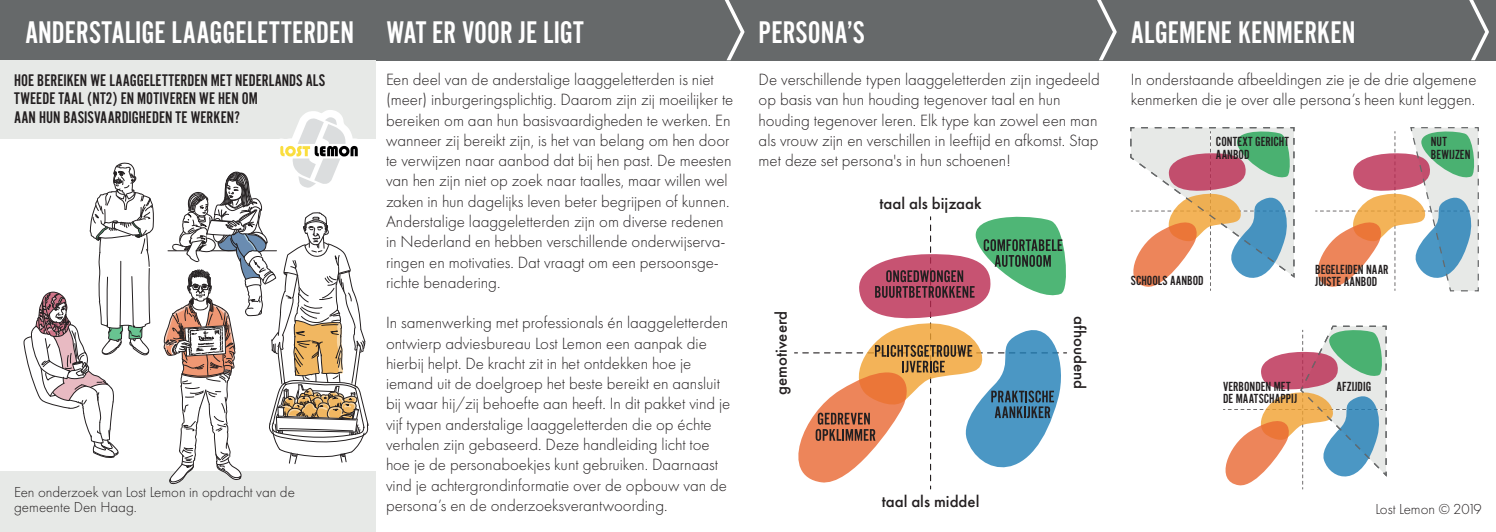
<style>
.page{position:relative;width:1496px;height:532px;background:#fff}
.page>*{position:absolute;margin:0;border:0;box-sizing:border-box;transform-origin:0 0}
.t1{font:32.5px "Alternate Got No 2 D";color:#fff}
.t2{font:17.5px/18.8px "Alternate Got No 2 D";color:#231f20}
.t3{font:300 16.88px/20.2px "Futura PT";color:#231f20}
.t4{font:500 16.88px "Futura PT";color:#231f20}
.t5{font:300 15px/15px "Futura PT";color:#231f20}
.t6{font:13.75px/12.5px "Alternate Got No 2 D";color:#231f20}
</style>
<div class="page">
<div style="left:0;top:471px;width:375px;height:60px;background:#e7e9e7"></div>
<svg style="left:23px;top:163px;width:131px;height:295px"></svg>
<div style="left:0;top:0;width:1495px;height:60px;background:#66696a"></div>
<svg style="left:725px;top:0;width:19px;height:60px"></svg>
<svg style="left:1097px;top:0;width:19px;height:60px"></svg>
<svg style="left:1469px;top:0;width:19px;height:60px"></svg>
<div style="left:0;top:60px;width:376px;height:78px;background:#e7e9e7"></div>
<svg style="left:1130px;top:127px;width:165px;height:164px"></svg>
<svg style="left:1315px;top:127px;width:164px;height:165px"></svg>
<svg style="left:1223px;top:325px;width:164px;height:164px"></svg>
<svg style="left:161px;top:110px;width:208px;height:374px"></svg>
<svg style="left:794px;top:216px;width:273px;height:273px"></svg>
<h1 class="t1" style="left:25px;top:15px;width:560px">ANDERSTALIGE LAAGGELETTERDEN WAT ER VOOR JE LIGT</h1>
<h1 class="t1" style="left:758px;top:15px;width:108px">PERSONA’S</h1>
<h1 class="t1" style="left:1130px;top:15px;width:226px">ALGEMENE KENMERKEN</h1>
<p class="t3" style="left:386px;top:69px;width:349px">Een deel van de anderstalige laaggeletterden is niet (meer) inburgeringsplichtig. Daarom zijn zij moeilijker te bereiken om aan hun basisvaardigheden te werken. En wanneer zij bereikt zijn, is het van belang om hen door te verwijzen naar aanbod dat bij hen past. De meesten van hen zijn niet op zoek naar taalles, maar willen wel zaken in hun dagelijks leven beter begrijpen of kunnen.<br>Anderstalige laaggeletterden zijn om diverse redenen in Nederland en hebben verschillende onderwijserva&shy;ringen en motivaties. Dat vraagt om een persoonsge&shy;richte benadering.</p>
<p class="t3" style="left:386px;top:312px;width:346px">In samenwerking met professionals én laaggeletterden ontwierp adviesbureau Lost Lemon een aanpak die hierbij helpt. De kracht zit in het ontdekken hoe je iemand uit de doelgroep het beste bereikt en aansluit bij waar hij/zij behoefte aan heeft. In dit pakket vind je vijf typen anderstalige laaggeletterden die op échte verhalen zijn gebaseerd. Deze handleiding licht toe hoe je de personaboekjes kunt gebruiken. Daarnaast vind je achtergrondinformatie over de opbouw van de persona’s en de onderzoeksverantwoording.</p>
<p class="t3" style="left:758px;top:69px;width:342px">De verschillende typen laaggeletterden zijn ingedeeld op basis van hun houding tegenover taal en hun houding tegenover leren. Elk type kan zowel een man als vrouw zijn en verschillen in leeftijd en afkomst. Stap met deze set persona's in hun schoenen!</p>
<p class="t3" style="left:1130px;top:69px;width:347px">In onderstaande afbeeldingen zie je de drie algemene kenmerken die je over alle persona’s heen kunt leggen.</p>
<p class="t2" style="left:14px;top:71px;width:312px">HOE BEREIKEN WE LAAGGELETTERDEN MET NEDERLANDS ALS<br>TWEEDE TAAL (NT2) EN MOTIVEREN WE HEN OM<br>AAN HUN BASISVAARDIGHEDEN TE WERKEN?</p>
<p class="t6" style="left:1215px;top:136px;width:75px">CONTEXT GERICHT<br>AANBOD</p>
<p class="t6" style="left:1430px;top:136px;width:41px">NUT<br>BEWIJZEN</p>
<p class="t4" style="left:879px;top:193px;width:103px">taal als bijzaak</p>
<p class="t6" style="left:1315px;top:263px;width:75px">BEGELEIDEN NAAR<br>JUISTE AANBOD</p>
<p class="t6" style="left:1130px;top:274px;width:74px">SCHOOLS AANBOD</p>
<p class="t4" style="left:771px;top:394px;width:85px;rotate:-90deg">gemotiveerd</p>
<p class="t4" style="left:1089px;top:316px;width:74px;rotate:90deg">afhoudend</p>
<p class="t6" style="left:1222px;top:380px;width:69px">VERBONDEN MET</p>
<p class="t6" style="left:1336px;top:380px;width:36px">AFZIJDIG</p>
<p class="t6" style="left:1222px;top:393px;width:76px">DE MAATSCHAPPIJ</p>
<p class="t5" style="left:14px;top:484px;width:282px">Een onderzoek van Lost Lemon in opdracht van de gemeente Den Haag.</p>
<p class="t4" style="left:881px;top:491px;width:99px">taal als middel</p>
<p class="t5" style="left:1375px;top:501px;width:108px">Lost Lemon © 2019</p>
</div>
